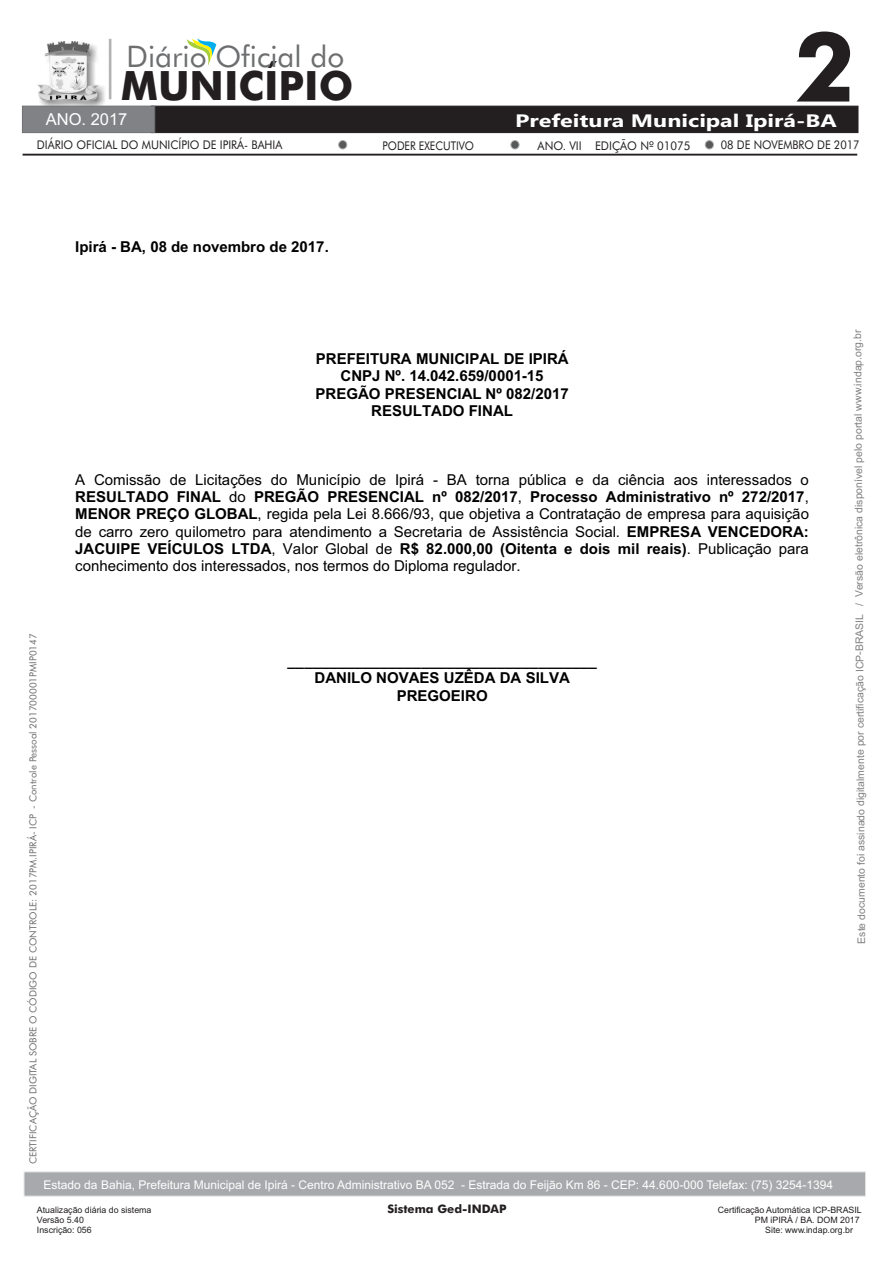
<style>
.page{position:relative;width:893px;height:1263px;background:#fff}
.page>*{position:absolute;margin:0;border:0;box-sizing:border-box;transform-origin:0 0}
.t1{font:700 96.9px "Futura BT";color:#231f20}
.t2{font:700 40.5px "Futura BT";color:#231f20}
.t3{font:29.7px "Futura BT";color:#6d6e70}
.t4{font:700 18px "Gadugi";color:#fff;scale:1.3 1}
.t5{font:16.5px "Arial";color:#fff}
.t6{font:15px/17.2px "Arial";color:#000;text-align:justify}
.t7{font:700 15px/17.2px "Arial";color:#000;text-align:center}
.t8{font:12px "Arial";color:#fff}
.t9{font:12px "Futura BT";color:#231f20;scale:.92 1}
.t10{font:12px "Futura BT";color:#231f20;scale:.94 1}
.t11{font:12px "Futura BT";color:#231f20;scale:.91 1}
.t12{font:12px "Futura BT";color:#231f20;scale:.88 1}
.t13{font:700 11.7px "Futura BT";color:#231f20}
.t14{font:10.5px "Arial";letter-spacing:-.005em;color:#818181}
.t15{font:9.75px "Futura BT";color:#6d6e70}
.t16{font:8.85px "Arial";color:#231f20}
.s1{font-weight:700}
</style>
<div class="page">
<img style="left:37px;top:42px;width:71px;height:64px">
<svg style="left:187px;top:38px;width:29px;height:28px"></svg>
<svg style="left:23px;top:154px;width:834px;height:1px"></svg>
<svg style="left:109px;top:39px;width:2px;height:60px"></svg>
<svg style="left:22px;top:106px;width:836px;height:27px;background:#322f30"></svg>
<div style="left:338px;top:140px;width:9px;height:9px;background:#58595b;border:1px solid #b3b3b3;border-radius:50%"></div>
<div style="left:511px;top:140px;width:8px;height:9px;background:#58595b;border:1px solid #b3b3b3;border-radius:50%"></div>
<div style="left:705px;top:140px;width:9px;height:9px;background:#58595b;border:1px solid #b3b3b3;border-radius:50%"></div>
<svg style="left:24px;top:1171px;width:842px;height:25px;background:#abadb0"></svg>
<h3 class="t3" style="left:126px;top:44px;width:219px">Diário Oficial do</h3>
<h2 class="t2" style="left:121px;top:69px;width:234px">MUNICÍPIO</h2>
<h1 class="t1" style="left:795px;top:28px;width:62px">2</h1>
<p class="t5" style="left:46px;top:113px;width:83px">ANO. 2017</p>
<p class="t4" style="left:515px;top:114px;width:249px">Prefeitura Municipal Ipirá-BA</p>
<p class="t9" style="left:37px;top:140px;width:268px">DIÁRIO OFICIAL DO MUNICÍPIO DE IPIRÁ- BAHIA</p>
<p class="t12" style="left:382px;top:141px;width:105px">PODER EXECUTIVO</p>
<p class="t10" style="left:538px;top:141px;width:164px">ANO. VII EDIÇÃO Nº 01075</p>
<p class="t11" style="left:721px;top:140px;width:154px">08 DE NOVEMBRO DE 2017</p>
<p class="t7" style="left:75px;top:240px;width:255px">Ipirá - BA, 08 de novembro de 2017.</p>
<p class="t7" style="left:316px;top:352px;width:255px">PREFEITURA MUNICIPAL DE IPIRÁ<br>CNPJ Nº. 14.042.659/0001-15<br>PREGÃO PRESENCIAL Nº 082/2017<br>RESULTADO FINAL</p>
<p class="t15" style="left:29px;top:1164px;width:532px;rotate:-90deg">CERTIFICAÇÃO DIGITAL SOBRE O CÓDIGO DE CONTROLE: 2017PM.IPIRÁ- ICP - Controle Pessoal 201700001PMIP0147</p>
<p class="t6" style="left:75px;top:472px;width:735px">A Comissão de Licitações do Município de Ipirá - BA torna pública e da ciência aos interessados o <span class="s1">RESULTADO FINAL</span> do <span class="s1">PREGÃO PRESENCIAL nº 082/2017</span>, <span class="s1">Processo Administrativo nº 272/2017</span>, <span class="s1">MENOR PREÇO GLOBAL</span>, regida pela Lei 8.666/93, que objetiva a Contratação de empresa para aquisição de carro zero quilometro para atendimento a Secretaria de Assistência Social. <span class="s1">EMPRESA VENCEDORA:<br>JACUIPE VEÍCULOS LTDA</span>, Valor Global de <span class="s1">R$ 82.000,00 (Oitenta e dois mil reais)</span>. Publicação para conhecimento dos interessados, nos termos do Diploma regulador.</p>
<p class="t7" style="left:288px;top:653px;width:311px">_____________________________________<br>DANILO NOVAES UZÊDA DA SILVA<br>PREGOEIRO</p>
<p class="t8" style="left:44px;top:1181px;width:791px">Estado da Bahia, Prefeitura Municipal de Ipirá - Centro Administrativo BA 052 - Estrada do Feijão Km 86 - CEP: 44.600-000 Telefax: (75) 3254-1394</p>
<p class="t14" style="left:854px;top:605px;width:278px;rotate:-90deg">/ Versão eletrônica disponível pelo portal www.indap.org.br</p>
<p class="t14" style="left:856px;top:944px;width:331px;rotate:-90deg">Este documento foi assinado digitalmente por certificação ICP BRASIL</p>
<p class="t14" style="left:856px;top:655px;width:5px;rotate:-90deg">-</p>
<p class="t16" style="left:37px;top:1206px;width:116px">Atualização diária do sistema</p>
<p class="t13" style="left:387px;top:1204px;width:121px">Sistema Ged-INDAP</p>
<p class="t16" style="left:718px;top:1206px;width:145px">Certificação Automática ICP-BRASIL</p>
<p class="t16" style="left:37px;top:1217px;width:49px">Versão 5.40</p>
<p class="t16" style="left:755px;top:1217px;width:106px">PM iPIRÁ / BA. DOM 2017</p>
<p class="t16" style="left:37px;top:1227px;width:56px">Inscrição: 056</p>
<p class="t16" style="left:765px;top:1227px;width:89px">Site: www.indap.org.br</p>
</div>
